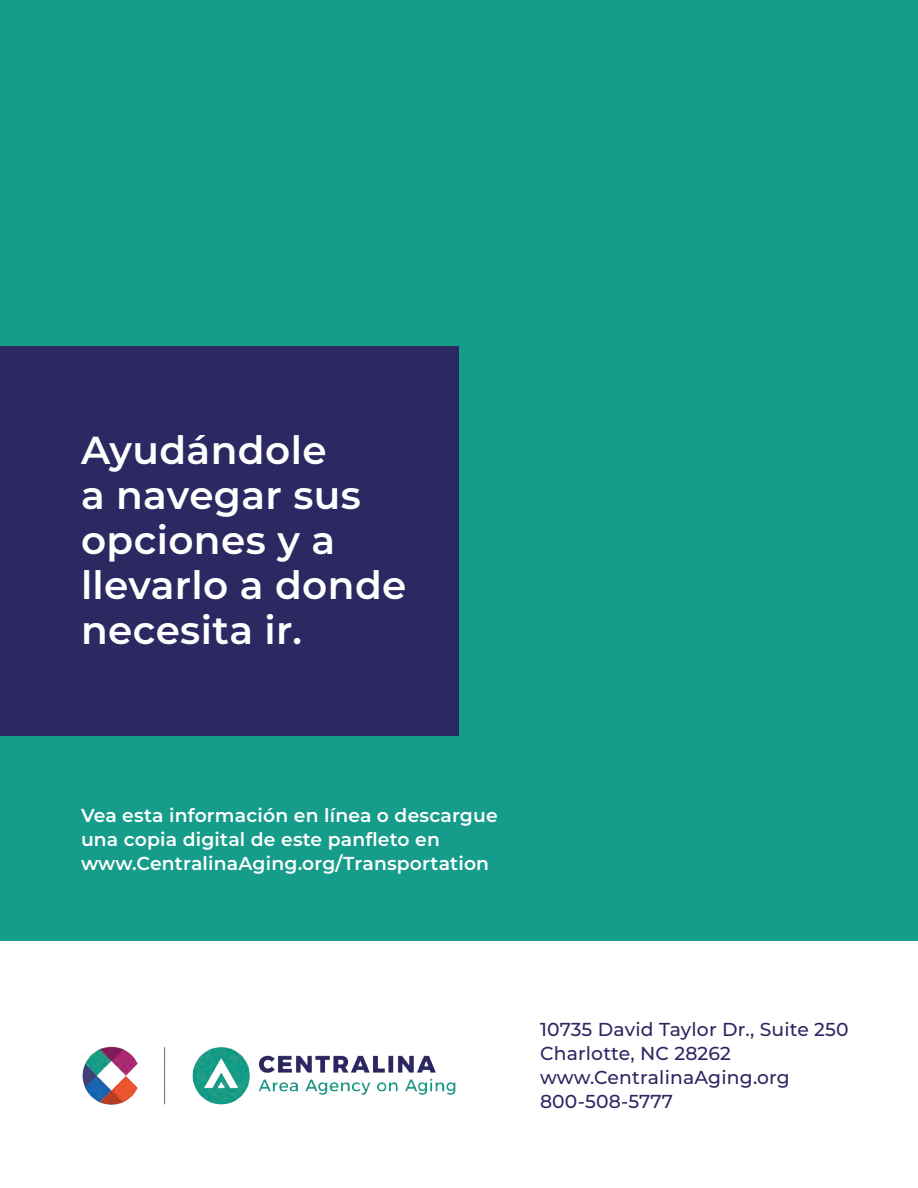
<style>
.page{position:relative;width:918px;height:1188px;background:#fff}
.page>*{position:absolute;margin:0;border:0;box-sizing:border-box;transform-origin:0 0}
.t1{font:600 39px/45px "Montserrat";letter-spacing:.01em;color:#fff}
.t2{font:600 18.75px/24px "Montserrat";letter-spacing:.01em;color:#fff}
.t3{font:500 18.75px/24px "Montserrat";letter-spacing:.01em;color:#2b2862}
</style>
<div class="page">
<div style="left:0;top:0;width:918px;height:941px;background:#169c8a"></div>
<div style="left:0;top:346px;width:459px;height:389px;background:#2b2862"></div>
<img style="left:82px;top:1046px;width:374px;height:59px">
<h1 class="t1" style="left:81px;top:426px;width:327px">Ayudándole<br>a navegar sus opciones y a llevarlo a donde necesita ir.</h1>
<p class="t2" style="left:81px;top:803px;width:418px">Vea esta información en línea o descargue una copia digital de este panfleto en www.CentralinaAging.org/Transportation</p>
<p class="t3" style="left:540px;top:1017px;width:310px">10735 David Taylor Dr., Suite 250<br>Charlotte, NC 28262 www.CentralinaAging.org<br>800-508-5777</p>
</div>
